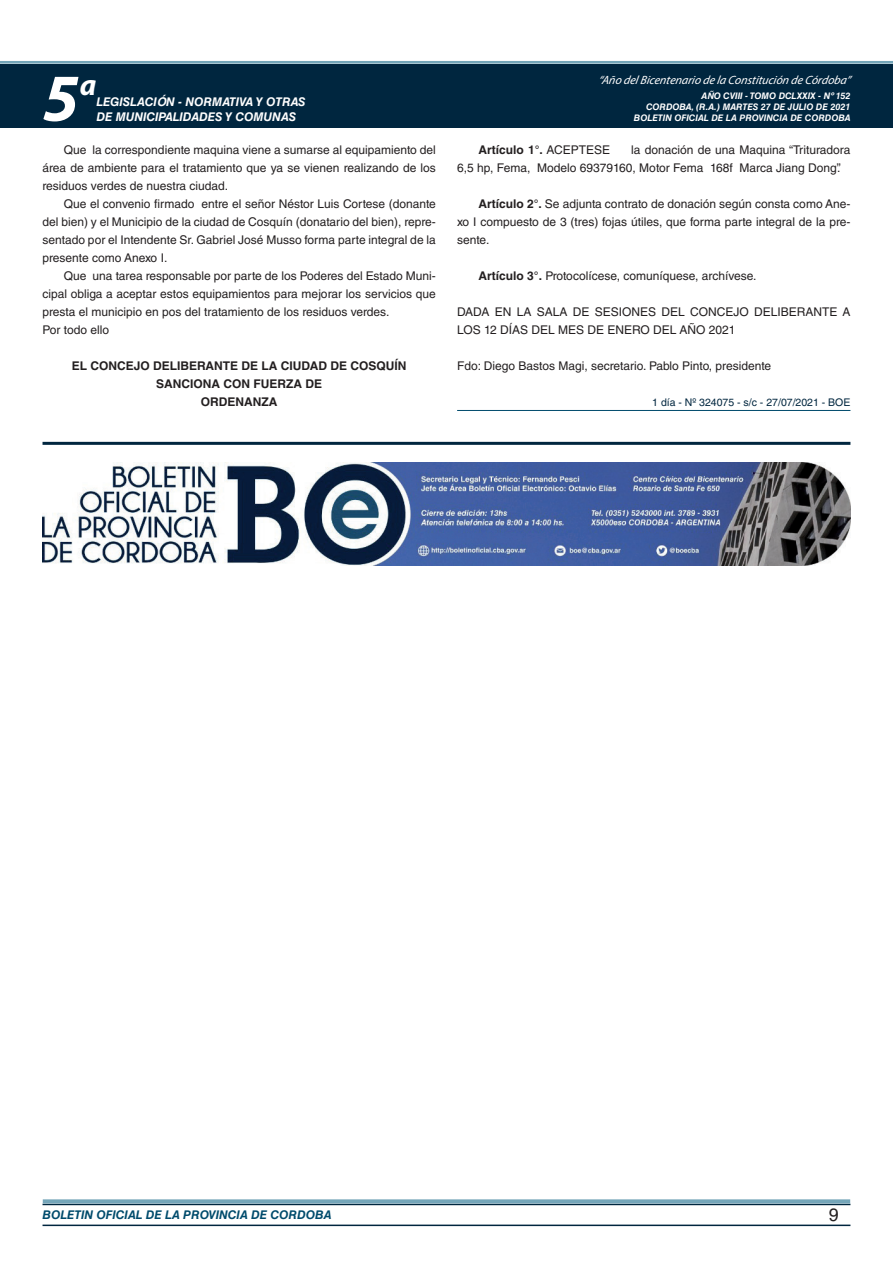
<style>
.page{position:relative;width:893px;height:1263px;background:#fff}
.page>*{position:absolute;margin:0;border:0;box-sizing:border-box;transform-origin:0 0}
.t1{font:italic 700 67.5px "Myriad Pro";color:#fff}
.t2{font:italic 700 30px "Myriad Pro";color:#fff}
.t3{font:18px "Helvetica LT Std";color:#231f20}
.t4{font:12px/18px "Helvetica LT Std";color:#231f20;text-align:justify}
.t5{font:700 12px/18px "Helvetica LT Std";color:#231f20;text-align:center}
.t6{font:italic 700 12px "Helvetica LT Std";color:#fff}
.t7{font:italic 12px "Myriad Pro";color:#fff}
.t8{font:italic 700 12px "Helvetica LT Std";color:#004b6c}
.t9{font:10.5px "Helvetica LT Std";color:#00263f}
.t10{font:italic 700 9px/10.8px "Helvetica LT Std";color:#fff;text-align:right}
.s1{font-weight:400}
.s2{font-weight:700}
</style>
<div class="page">
<div style="left:0;top:61px;width:893px;height:6px;background:#fff;opacity:.75"></div>
<div style="left:0;top:64px;width:893px;height:64px;background:#00263f"></div>
<hr style="left:43px;top:1224px;width:807px;height:2px;background:#00263f">
<div style="left:42px;top:1198px;width:809px;height:8px;background:#fff;opacity:.75"></div>
<hr style="left:457px;top:410px;width:393px;height:1px;background:#004b6c">
<hr style="left:43px;top:442px;width:807px;height:3px;background:#00263f">
<img style="left:43px;top:462px;width:807px;height:104px">
<h1 class="t1" style="left:43px;top:54px;width:38px">5</h1>
<h2 class="t2" style="left:80px;top:66px;width:18px">a</h2>
<p class="t6" style="left:96px;top:95px;width:211px">LEGISLACIÓN - NORMATIVA Y OTRAS</p>
<p class="t6" style="left:96px;top:109px;width:201px">DE MUNICIPALIDADES Y COMUNAS</p>
<p class="t7" style="left:598px;top:72px;width:254px">“Año delBicentenario de la Constitución de Córdoba”</p>
<p class="t10" style="left:634px;top:91px;width:218px">AÑO CVIII - TOMO DCLXXIX - Nº 152<br>CORDOBA, (R.A.) MARTES 27 DE JULIO DE 2021<br>BOLETIN OFICIAL DE LA PROVINCIA DE CORDOBA</p>
<p class="t4" style="left:43px;top:141px;width:395px;text-indent:21px">Que la correspondiente maquina viene a sumarse al equipamiento del área de ambiente para el tratamiento que ya se vienen realizando de los residuos verdes de nuestra ciudad.</p>
<p class="t4" style="left:43px;top:195px;width:395px;text-indent:21px">Que el convenio firmado entre el señor Néstor Luis Cortese (donante del bien) y el Municipio de la ciudad de Cosquín (donatario del bien), repre&shy;sentado por el Intendente Sr. Gabriel José Musso forma parte integral de la presente como Anexo I.</p>
<p class="t4" style="left:43px;top:267px;width:395px;text-align:left;text-indent:21px">Que una tarea responsable por parte de los Poderes del Estado Muni&shy;cipal obliga a aceptar estos equipamientos para mejorar los servicios que presta el municipio en pos del tratamiento de los residuos verdes.<br>Por todo ello</p>
<p class="t5" style="left:72px;top:356px;width:336px">EL CONCEJO DELIBERANTE DE LA CIUDAD DE COSQUÍN<br>SANCIONA CON FUERZA DE<br>ORDENANZA</p>
<p class="t5" style="left:478px;top:140px;width:133px">Artículo 1°. <span class="s1">ACEPTESE</span></p>
<p class="t4" style="left:457px;top:141px;width:395px;text-indent:174px">la donación de una Maquina “Trituradora<br>6,5 hp, Fema, Modelo 69379160, Motor Fema 168f Marca Jiang Dong”.</p>
<p class="t4" style="left:457px;top:195px;width:395px;text-indent:21px"><span class="s2">Artículo 2°.</span> Se adjunta contrato de donación según consta como Ane&shy;xo I compuesto de 3 (tres) fojas útiles, que forma parte integral de la pre&shy;sente.</p>
<p class="t4" style="left:478px;top:267px;width:280px"><span class="s2">Artículo 3°.</span> Protocolícese, comuníquese, archívese.</p>
<p class="t4" style="left:457px;top:303px;width:395px">DADA EN LA SALA DE SESIONES DEL CONCEJO DELIBERANTE A<br>LOS 12 DÍAS DEL MES DE ENERO DEL AÑO 2021</p>
<p class="t4" style="left:457px;top:357px;width:316px">Fdo: Diego Bastos Magi, secretario. Pablo Pinto, presidente</p>
<p class="t9" style="left:652px;top:396px;width:200px">1 día - Nº 324075 - s/c - 27/07/2021 - BOE</p>
<p class="t8" style="left:43px;top:1208px;width:290px">BOLETIN OFICIAL DE LA PROVINCIA DE CORDOBA</p>
<h3 class="t3" style="left:829px;top:1204px;width:12px">9</h3>
</div>
